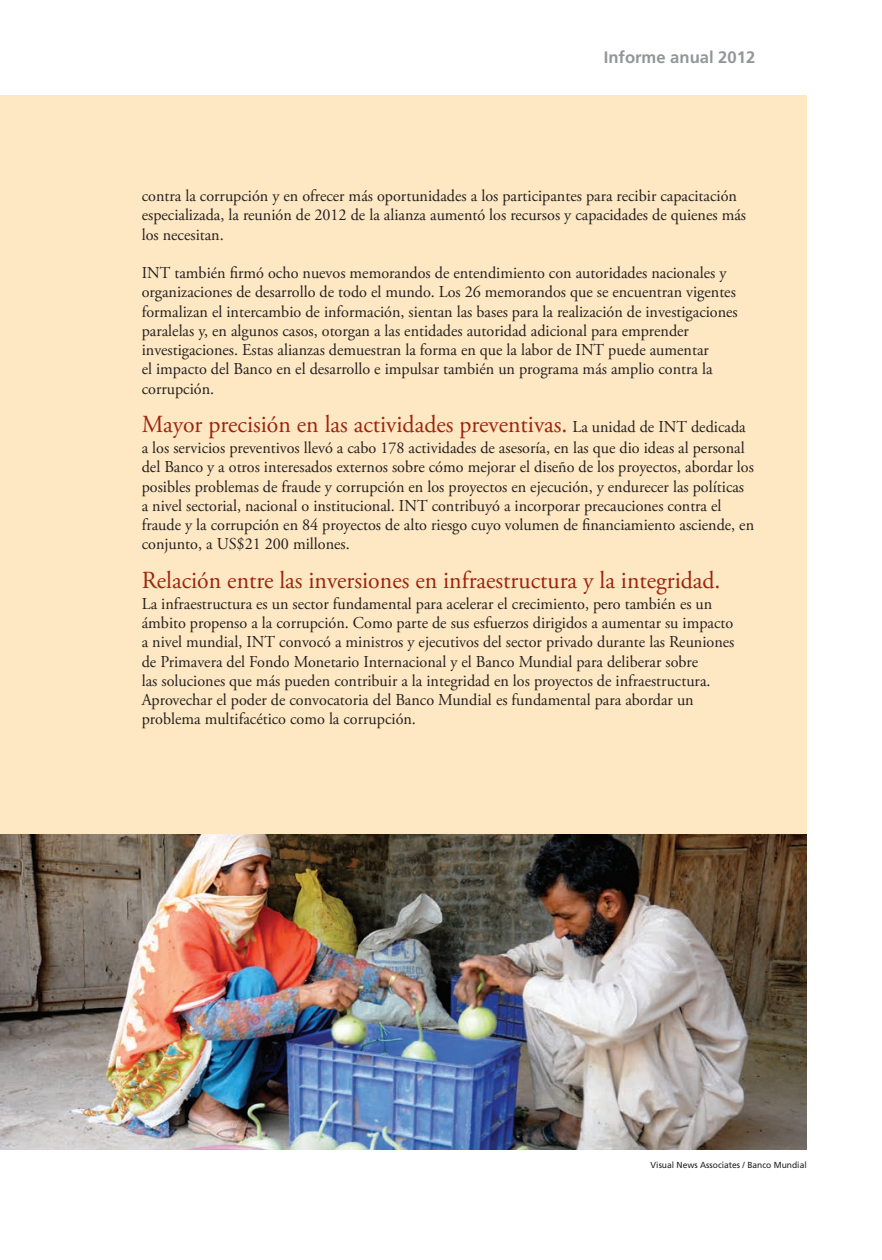
<style>
.page{position:relative;width:882px;height:1260px;background:#fff}
.page>*{position:absolute;margin:0;border:0;box-sizing:border-box;transform-origin:0 0}
.t1{font:24.5px "Adobe Garamond Pro";color:#9e240d}
.t2{font:16.62px/19.2px "Adobe Garamond Pro";color:#231f20}
.t3{font:700 16.62px "Frutiger LT Std";color:#939598}
.t4{font:8.75px "Frutiger LT Std";color:#231f20}
.s1{font-size:16.62px;color:#231f20}
</style>
<div class="page">
<div style="left:0;top:95px;width:807px;height:1055px;background:#fee8c3"></div>
<img style="left:1px;top:835px;width:806px;height:315px">
<p class="t3" style="left:604px;top:48px;width:153px">Informe anual 2012</p>
<p class="t2" style="left:142px;top:187px;width:606px">contra la corrupción y en ofrecer más oportunidades a los participantes para recibir capacitación especializada, la reunión de 2012 de la alianza aumentó los recursos y capacidades de quienes más los necesitan.</p>
<p class="t2" style="left:142px;top:264px;width:598px">INT también firmó ocho nuevos memorandos de entendimiento con autoridades nacionales y organizaciones de desarrollo de todo el mundo. Los 26 memorandos que se encuentran vigentes formalizan el intercambio de información, sientan las bases para la realización de investigaciones paralelas y, en algunos casos, otorgan a las entidades autoridad adicional para emprender investigaciones. Estas alianzas demuestran la forma en que la labor de INT puede aumentar<br>el impacto del Banco en el desarrollo e impulsar también un programa más amplio contra la corrupción.</p>
<h1 class="t1" style="left:142px;top:410px;width:606px">Mayor precisión en las actividades preventivas. <span class="s1">La unidad de INT dedicada</span></h1>
<p class="t2" style="left:142px;top:439px;width:614px">a los servicios preventivos llevó a cabo 178 actividades de asesoría, en las que dio ideas al personal del Banco y a otros interesados externos sobre cómo mejorar el diseño de los proyectos, abordar los posibles problemas de fraude y corrupción en los proyectos en ejecución, y endurecer las políticas a nivel sectorial, nacional o institucional. INT contribuyó a incorporar precauciones contra el fraude y la corrupción en 84 proyectos de alto riesgo cuyo volumen de financiamiento asciende, en conjunto, a US$21 200 millones.</p>
<h1 class="t1" style="left:142px;top:565px;width:580px">Relación entre las inversiones en infraestructura y la integridad.</h1>
<p class="t2" style="left:142px;top:594px;width:594px">La infraestructura es un sector fundamental para acelerar el crecimiento, pero también es un ámbito propenso a la corrupción. Como parte de sus esfuerzos dirigidos a aumentar su impacto a nivel mundial, INT convocó a ministros y ejecutivos del sector privado durante las Reuniones de Primavera del Fondo Monetario Internacional y el Banco Mundial para deliberar sobre<br>las soluciones que más pueden contribuir a la integridad en los proyectos de infraestructura.<br>Aprovechar el poder de convocatoria del Banco Mundial es fundamental para abordar un problema multifacético como la corrupción.</p>
<p class="t4" style="left:651px;top:1160px;width:158px">Visual News Associates / Banco Mundial</p>
</div>
